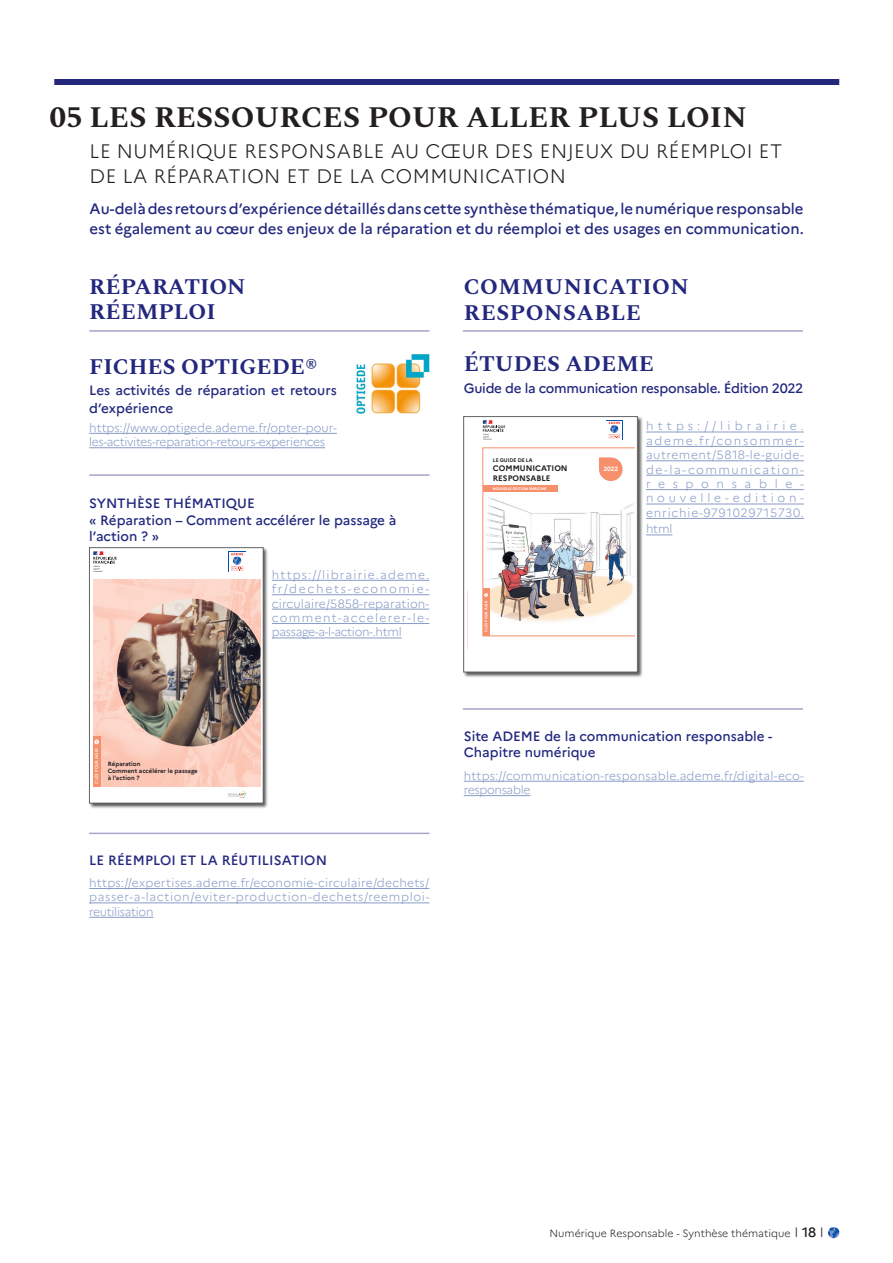
<style>
.page{position:relative;width:893px;height:1263px;background:#fff}
.page>*{position:absolute;margin:0;border:0;box-sizing:border-box;transform-origin:0 0}
.t1{font:700 30px "Spectral";color:#231f20}
.t2{font:700 22.5px "Spectral";color:#23287e}
.t3{font:700 22.5px/25.5px "Spectral";letter-spacing:.025em;color:#23287e}
.t4{font:300 19.5px/25.5px "Marianne";letter-spacing:.025em;color:#231f20}
.t5{font:500 15px/19.5px "Marianne";color:#23287e}
.t6{font:500 13.5px/16.5px "Marianne";color:#23287e}
.t7{font:500 13.5px "Marianne";letter-spacing:-.02em;color:#23287e}
.t8{font:300 12px/14.4px "Marianne";letter-spacing:.015em;color:#879bc7;text-align:justify}
.t9{font:300 12px/14.4px "Marianne";letter-spacing:-.025em;color:#879bc7}
.t10{font:300 10.5px "Marianne";color:#231f20}
.t11{font:700 7.95px/9.8px "Marianne";color:#231f20}
.t12{font:700 6.3px "Marianne";color:#fff}
.t13{font:700 6.15px/7.1px "Marianne";color:#231f20}
.t14{font:700 5.25px "Marianne";letter-spacing:-.02em;color:#231f20}
.t15{font:500 4.35px "Marianne";color:#fff}
.t16{font:700 3.6px "Marianne";letter-spacing:-.02em;color:#fff}
.t17{font:700 3.6px "Marianne";color:#fff}
.t18{font:700 1.5px "Source Sans Pro";color:#000}
.s1{font-size:13.5px}
.s2{font-weight:500;font-size:13.5px}
</style>
<div class="page">
<svg style="left:828px;top:1227px;width:11px;height:11px"></svg>
<hr style="left:89px;top:433px;width:248px;height:1px;background:#879bc7">
<hr style="left:89px;top:447px;width:236px;height:1px;background:#879bc7">
<hr style="left:272px;top:580px;width:157px;height:1px;background:#879bc7">
<hr style="left:272px;top:594px;width:157px;height:1px;background:#879bc7">
<hr style="left:272px;top:609px;width:157px;height:1px;background:#879bc7">
<hr style="left:272px;top:623px;width:157px;height:1px;background:#879bc7">
<hr style="left:272px;top:638px;width:130px;height:1px;background:#879bc7">
<hr style="left:89px;top:888px;width:340px;height:1px;background:#879bc7">
<hr style="left:89px;top:902px;width:340px;height:1px;background:#879bc7">
<hr style="left:89px;top:917px;width:64px;height:1px;background:#879bc7">
<hr style="left:646px;top:432px;width:158px;height:1px;background:#879bc7">
<hr style="left:646px;top:446px;width:158px;height:1px;background:#879bc7">
<hr style="left:646px;top:460px;width:158px;height:1px;background:#879bc7">
<hr style="left:646px;top:475px;width:158px;height:1px;background:#879bc7">
<hr style="left:646px;top:489px;width:158px;height:1px;background:#879bc7">
<hr style="left:646px;top:504px;width:158px;height:1px;background:#879bc7">
<hr style="left:646px;top:518px;width:158px;height:1px;background:#879bc7">
<svg style="left:646px;top:535px;width:26px;height:1px"></svg>
<hr style="left:464px;top:781px;width:340px;height:1px;background:#879bc7">
<hr style="left:464px;top:795px;width:66px;height:1px;background:#879bc7">
<div style="left:54px;top:79px;width:785px;height:6px;background:#23287e"></div>
<hr style="left:89px;top:330px;width:340px;height:2px;background:#a5a4cb">
<hr style="left:463px;top:330px;width:340px;height:2px;background:#a5a4cb">
<hr style="left:89px;top:474px;width:340px;height:2px;background:#a5a4cb">
<hr style="left:463px;top:708px;width:340px;height:2px;background:#a5a4cb">
<hr style="left:89px;top:833px;width:340px;height:1px;background:#a5a4cb">
<img style="left:356px;top:354px;width:74px;height:60px">
<div style="left:89px;top:547px;width:180px;height:261px;background:#231f20;opacity:.75"></div>
<div style="left:89px;top:548px;width:174px;height:255px;background:#fff"></div>
<img style="left:93px;top:579px;width:168px;height:208px">
<img style="left:117px;top:599px;width:144px;height:147px">
<div style="left:93px;top:736px;width:7px;height:51px;background:#f68f6b"></div>
<svg style="left:94px;top:739px;width:5px;height:5px"></svg>
<svg style="left:93px;top:551px;width:24px;height:21px"></svg>
<svg style="left:228px;top:551px;width:18px;height:21px"></svg>
<svg style="left:229px;top:552px;width:16px;height:20px"></svg>
<svg style="left:231px;top:553px;width:12px;height:17px"></svg>
<svg style="left:228px;top:790px;width:18px;height:8px"></svg>
<div style="left:89px;top:547px;width:174px;height:256px;border:1px solid #636366"></div>
<div style="left:463px;top:416px;width:180px;height:261px;background:#231f20;opacity:.75"></div>
<div style="left:464px;top:417px;width:173px;height:255px;background:#fff"></div>
<img style="left:482px;top:480px;width:1px;height:150px">
<svg style="left:483px;top:448px;width:152px;height:188px"></svg>
<svg style="left:606px;top:420px;width:17px;height:20px"></svg>
<div style="left:606px;top:421px;width:16px;height:18px;background:#fff"></div>
<svg style="left:609px;top:422px;width:11px;height:16px"></svg>
<svg style="left:483px;top:420px;width:22px;height:20px"></svg>
<div style="left:463px;top:416px;width:175px;height:256px;border:1px solid #636366"></div>
<p class="t1" style="left:49px;top:95px;width:699px">05 LES RESSOURCES POUR ALLER PLUS LOIN</p>
<p class="t4" style="left:90px;top:138px;width:694px">LE NUMÉRIQUE RESPONSABLE AU CŒUR DES ENJEUX DU RÉEMPLOI ET<br>DE LA RÉPARATION ET DE LA COMMUNICATION</p>
<p class="t5" style="left:90px;top:199px;width:716px">Au-delà des retours d’expérience détaillés dans cette synthèse thématique, le numérique responsable est également au cœur des enjeux de la réparation et du réemploi et des usages en communication.</p>
<p class="t2" style="left:89px;top:270px;width:158px">RÉPARATION</p>
<p class="t2" style="left:89px;top:296px;width:128px">RÉEMPLOI</p>
<p class="t2" style="left:89px;top:351px;width:230px">FICHES OPTIGEDE®</p>
<p class="t6" style="left:89px;top:381px;width:249px;line-height:18px">Les activités de réparation et retours d’expérience</p>
<p class="t9" style="left:89px;top:420px;width:249px">https://www.optigede.ademe.fr/opter-pour&shy;les-activites-reparation-retours-experiences</p>
<p class="t6" style="left:89px;top:495px;width:308px">SYNTHÈSE THÉMATIQUE<br>« Réparation – Comment accélérer le passage à l’action ? »</p>
<p class="t8" style="left:272px;top:567px;width:159px">https://librairie.ademe. fr/dechets-economie&shy;circulaire/5858-reparation&shy;comment-accelerer-le&shy;passage-a-l-action-.html</p>
<p class="t3" style="left:464px;top:272px;width:227px">COMMUNICATION<br>RESPONSABLE</p>
<p class="t2" style="left:464px;top:347px;width:192px">ÉTUDES ADEME</p>
<p class="t7" style="left:464px;top:380px;width:341px">Guide de la communication responsable. Édition 2022</p>
<p class="t8" style="left:646px;top:419px;width:159px">https://librairie. ademe.fr/consommer&shy;autrement/5818-le-guide&shy;de-la-communication&shy;responsable&shy;nouvelle-edition&shy;enrichie-9791029715730.</p>
<p class="t8" style="left:646px;top:522px;width:28px">html</p>
<p class="t14" style="left:493px;top:456px;width:41px">LE GUIDE DE LA</p>
<p class="t11" style="left:493px;top:464px;width:76px">COMMUNICATION<br>RESPONSABLE</p>
<p class="t12" style="left:603px;top:465px;width:16px">2022</p>
<p class="t16" style="left:493px;top:487px;width:55px">NOUVELLE ÉDITION ENRICHIE</p>
<p class="t17" style="left:484px;top:631px;width:32px;rotate:-90deg">CLÉS POUR AGIR</p>
<p class="t15" style="left:94px;top:783px;width:37px;rotate:-90deg">CLÉS POUR AGIR</p>
<p class="t13" style="left:108px;top:760px;width:92px">Réparation<br>Comment accélérer le passage à l’action ?</p>
<p class="t18" style="left:246px;top:793px;width:2px">®</p>
<p class="t6" style="left:89px;top:852px;width:239px">LE RÉEMPLOI ET LA RÉUTILISATION</p>
<p class="t8" style="left:89px;top:875px;width:342px">https://expertises.ademe.fr/economie-circulaire/dechets/ passer-a-laction/eviter-production-dechets/reemploi&shy;reutilisation</p>
<p class="t6" style="left:464px;top:728px;width:310px">Site ADEME de la communication responsable -<br>Chapitre numérique</p>
<p class="t8" style="left:464px;top:768px;width:342px">https://communication-responsable.ademe.fr/digital-eco&shy;responsable</p>
<p class="t10" style="left:550px;top:1227px;width:276px">Numérique Responsable - Synthèse thématique <span class="s1">I</span> <span class="s2">18</span> <span class="s1">I</span></p>
</div>
